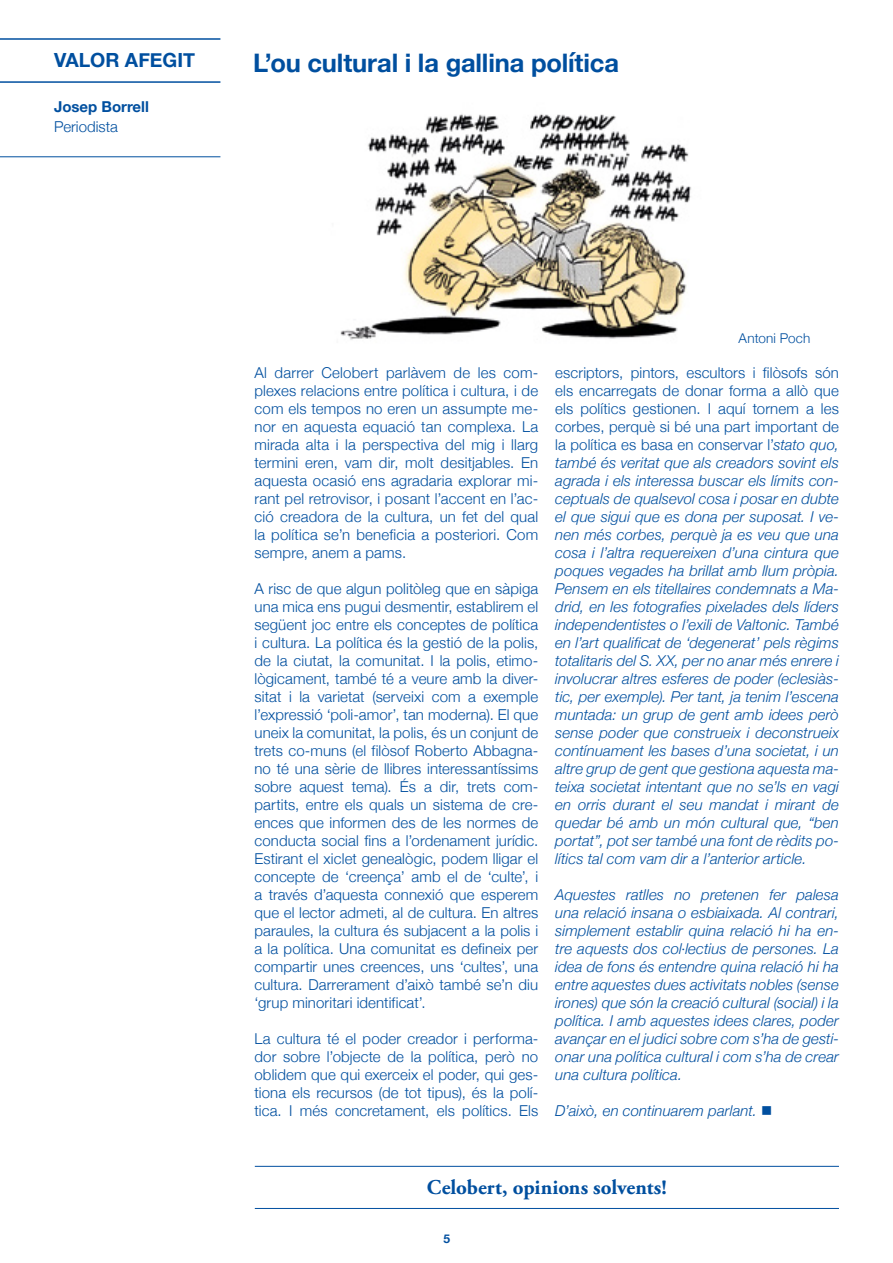
<style>
.page{position:relative;width:893px;height:1263px;background:#fff}
.page>*{position:absolute;margin:0;border:0;box-sizing:border-box;transform-origin:0 0}
.t1{font:700 25.5px "Helvetica Neue";letter-spacing:-.005em;color:#004f9f}
.t2{font:700 21px "Adobe Garamond Pro";color:#004f9f}
.t3{font:700 19.5px "Helvetica Neue";color:#004f9f}
.t4{font:italic 300 15px/18px "Helvetica Neue";letter-spacing:.005em;color:#004f9f;text-align:justify}
.t5{font:300 15px/18px "Helvetica Neue";letter-spacing:.01em;color:#004f9f;text-align:justify}
.t6{font:700 15px "Helvetica Neue";color:#004f9f}
.t7{font:300 13.5px "Helvetica Neue";letter-spacing:.01em;color:#004f9f}
.t8{font:700 12px "Helvetica Neue";color:#004f9f}
.s1{font-style:normal}
</style>
<div class="page">
<hr style="left:255px;top:1166px;width:584px;height:1px;background:#004f9f">
<hr style="left:255px;top:1208px;width:584px;height:1px;background:#004f9f">
<img style="left:340px;top:114px;width:351px;height:226px">
<hr style="left:0;top:38px;width:220px;height:2px;background:#004f9f">
<hr style="left:0;top:81px;width:220px;height:2px;background:#004f9f">
<hr style="left:0;top:157px;width:220px;height:1px;background:#004f9f">
<h3 class="t3" style="left:54px;top:45px;width:143px">VALOR AFEGIT</h3>
<p class="t6" style="left:54px;top:95px;width:96px">Josep Borrell</p>
<p class="t5" style="left:54px;top:116px;width:65px">Periodista</p>
<h1 class="t1" style="left:253px;top:43px;width:367px">L’ou cultural i la gallina política</h1>
<p class="t5" style="left:254px;top:363px;width:285px">Al darrer Celobert parlàvem de les com&shy;plexes relacions entre política i cultura, i de com els tempos no eren un assumpte me&shy;nor en aquesta equació tan complexa. La mirada alta i la perspectiva del mig i llarg termini eren, vam dir, molt desitjables. En aquesta ocasió ens agradaria explorar mi&shy;rant pel retrovisor, i posant l’accent en l’ac&shy;ció creadora de la cultura, un fet del qual la política se’n beneficia a posteriori. Com sempre, anem a pams.</p>
<p class="t5" style="left:254px;top:579px;width:285px">A risc de que algun politòleg que en sàpiga una mica ens pugui desmentir, establirem el següent joc entre els conceptes de política i cultura. La política és la gestió de la polis, de la ciutat, la comunitat. I la polis, etimo&shy;lògicament, també té a veure amb la diver&shy;sitat i la varietat (serveixi com a exemple l’expressió ‘poli-amor’, tan moderna). El que uneix la comunitat, la polis, és un conjunt de trets co-muns (el filòsof Roberto Abbagna&shy;no té una sèrie de llibres interessantíssims sobre aquest tema). És a dir, trets com&shy;partits, entre els quals un sistema de cre&shy;ences que informen des de les normes de conducta social fins a l’ordenament jurídic.<br>Estirant el xiclet genealògic, podem lligar el concepte de ‘creença’ amb el de ‘culte’, i a través d’aquesta connexió que esperem que el lector admeti, al de cultura. En altres paraules, la cultura és subjacent a la polis i a la política. Una comunitat es defineix per compartir unes creences, uns ‘cultes’, una cultura. Darrerament d’això també se’n diu ‘grup minoritari identificat’.</p>
<p class="t5" style="left:254px;top:1029px;width:285px">La cultura té el poder creador i performa&shy;dor sobre l’objecte de la política, però no oblidem que qui exerceix el poder, qui ges&shy;tiona els recursos (de tot tipus), és la polí&shy;tica. I més concretament, els polítics. Els</p>
<p class="t7" style="left:739px;top:327px;width:73px">Antoni Poch</p>
<p class="t4" style="left:555px;top:363px;width:285px"><span class="s1">escriptors, pintors, escultors i filòsofs són els encarregats de donar forma a allò que els polítics gestionen. I aquí tornem a les corbes, perquè si bé una part important de la política es basa en conservar l’</span>stato quo, també és veritat que als creadors sovint els agrada i els interessa buscar els límits con&shy;ceptuals de qualsevol cosa i posar en dubte el que sigui que es dona per suposat. I ve&shy;nen més corbes, perquè ja es veu que una cosa i l’altra requereixen d’una cintura que poques vegades ha brillat amb llum pròpia.<br>Pensem en els titellaires condemnats a Ma&shy;drid, en les fotografies pixelades dels líders independentistes o l’exili de Valtonic. També en l’art qualificat de ‘degenerat’ pels règims totalitaris del S. XX, per no anar més enrere i involucrar altres esferes de poder (eclesiàs&shy;tic, per exemple). Per tant, ja tenim l’escena muntada: un grup de gent amb idees però sense poder que construeix i deconstrueix contínuament les bases d’una societat, i un altre grup de gent que gestiona aquesta ma&shy;teixa societat intentant que no se’ls en vagi en orris durant el seu mandat i mirant de quedar bé amb un món cultural que, “ben portat”, pot ser també una font de rèdits po&shy;lítics tal com vam dir a l’anterior article.</p>
<p class="t4" style="left:555px;top:885px;width:285px">Aquestes ratlles no pretenen fer palesa una relació insana o esbiaixada. Al contrari, simplement establir quina relació hi ha en&shy;tre aquests dos col·lectius de persones. La idea de fons és entendre quina relació hi ha entre aquestes dues activitats nobles (sense irones) que són la creació cultural (social) i la política. I amb aquestes idees clares, poder avançar en el judici sobre com s’ha de gesti&shy;onar una política cultural i com s’ha de crear una cultura política.</p>
<p class="t4" style="left:555px;top:1101px;width:218px">D’això, en continuarem parlant. ■</p>
<h2 class="t2" style="left:427px;top:1175px;width:241px">Celobert, opinions solvents!</h2>
<p class="t8" style="left:444px;top:1229px;width:8px">5</p>
</div>
